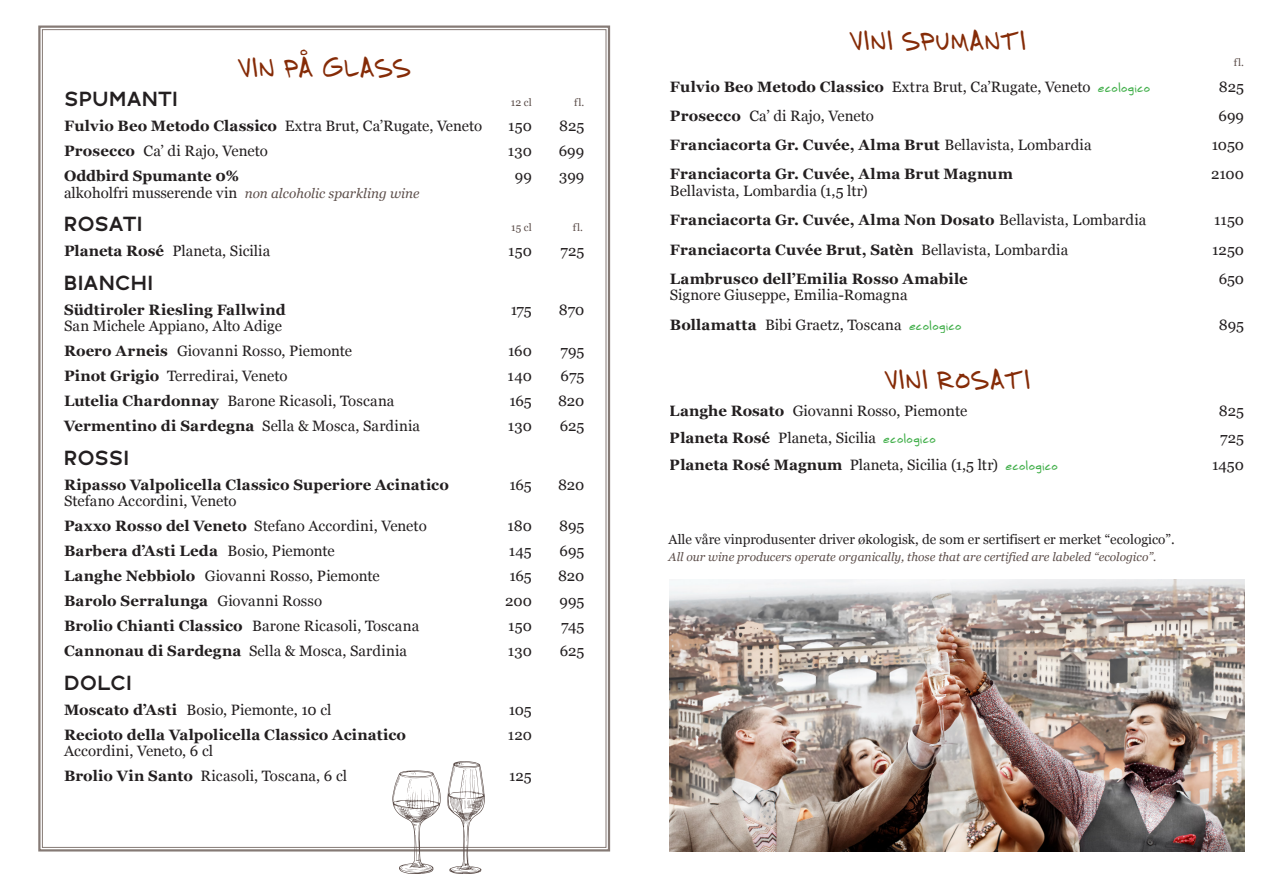
<style>
.page{position:relative;width:1276px;height:893px;background:#fff}
.page>*{position:absolute;margin:0;border:0;box-sizing:border-box;transform-origin:0 0}
.t1{font:27px "Printhouse";letter-spacing:.015em;color:#852b07}
.t2{font:700 21px "Polly";letter-spacing:.01em;color:#231f20}
.t3{font:15px/25px "Georgia";color:#231f20}
.t4{font:700 15px "Georgia";letter-spacing:.01em;color:#231f20}
.t5{font:13.5px "Georgia";color:#231f20}
.t6{font:italic 13.5px "Georgia";color:#5d4f4b}
.t7{font:italic 12px "Georgia";color:#5d4f4b}
.t8{font:10.5px "Georgia";letter-spacing:.02em;color:#5d4f4b}
.s1{font-weight:700}
.s2{font-style:normal;font-size:15px;color:#231f20}
.s3{font-weight:400}
.s4{font-family:"Printhouse";font-size:12px;color:#40ae49}
</style>
<div class="page">
<svg style="left:38px;top:25px;width:573px;height:827px"></svg>
<svg style="left:42px;top:29px;width:565px;height:819px"></svg>
<img style="left:670px;top:580px;width:574px;height:271px">
<svg style="left:392px;top:770px;width:49px;height:104px"></svg>
<svg style="left:447px;top:761px;width:38px;height:113px"></svg>
<h1 class="t1" style="left:237px;top:48px;width:175px">VIN PÅ GLASS</h1>
<h2 class="t2" style="left:64px;top:85px;width:115px">SPUMANTI</h2>
<p class="t8" style="left:511px;top:95px;width:23px">12 cl</p>
<p class="t8" style="left:574px;top:95px;width:12px">fl.</p>
<p class="t3" style="left:64px;top:113px;width:420px"><span class="s1">Fulvio Beo Metodo Classico</span> Extra Brut, Ca’Rugate, Veneto</p>
<p class="t3" style="left:508px;top:113px;width:25px">150</p>
<p class="t3" style="left:559px;top:113px;width:27px">825</p>
<p class="t3" style="left:64px;top:138px;width:205px"><span class="s1">Prosecco</span> Ca’ di Rajo, Veneto</p>
<p class="t3" style="left:508px;top:138px;width:26px">130</p>
<p class="t3" style="left:559px;top:138px;width:27px">699</p>
<p class="t4" style="left:64px;top:165px;width:177px">Oddbird Spumante 0%</p>
<p class="t3" style="left:515px;top:163px;width:19px">99</p>
<p class="t3" style="left:559px;top:163px;width:27px">399</p>
<p class="t6" style="left:64px;top:183px;width:357px"><span class="s2">alkoholfri musserende vin</span> non alcoholic sparkling wine</p>
<h2 class="t2" style="left:64px;top:210px;width:80px">ROSATI</h2>
<p class="t8" style="left:511px;top:220px;width:22px">15 cl</p>
<p class="t8" style="left:573px;top:220px;width:12px">fl.</p>
<p class="t3" style="left:64px;top:238px;width:208px"><span class="s1">Planeta Rosé</span> Planeta, Sicilia</p>
<p class="t3" style="left:508px;top:238px;width:25px">150</p>
<p class="t3" style="left:560px;top:238px;width:25px">725</p>
<h2 class="t2" style="left:64px;top:268px;width:90px">BIANCHI</h2>
<p class="t4" style="left:64px;top:298px;width:223px">Südtiroler Riesling Fallwind</p>
<p class="t3" style="left:511px;top:296px;width:23px">175</p>
<p class="t3" style="left:559px;top:296px;width:27px">870</p>
<p class="t3" style="left:64px;top:313px;width:289px">San Michele Appiano, Alto Adige<br><span class="s1">Roero Arneis</span> Giovanni Rosso, Piemonte</p>
<p class="t3" style="left:508px;top:338px;width:25px">160</p>
<p class="t3" style="left:560px;top:338px;width:25px">795</p>
<p class="t3" style="left:64px;top:363px;width:225px"><span class="s1">Pinot Grigio</span> Terredirai, Veneto</p>
<p class="t3" style="left:507px;top:363px;width:26px">140</p>
<p class="t3" style="left:560px;top:363px;width:25px">675</p>
<p class="t3" style="left:64px;top:388px;width:332px"><span class="s1">Lutelia Chardonnay</span> Barone Ricasoli, Toscana</p>
<p class="t3" style="left:509px;top:388px;width:24px">165</p>
<p class="t3" style="left:558px;top:388px;width:28px">820</p>
<p class="t4" style="left:64px;top:415px;width:358px">Vermentino di Sardegna <span class="s3">Sella &amp; Mosca, Sardinia</span></p>
<p class="t3" style="left:508px;top:413px;width:26px">130</p>
<p class="t3" style="left:560px;top:413px;width:26px">625</p>
<h2 class="t2" style="left:64px;top:443px;width:67px">ROSSI</h2>
<p class="t4" style="left:64px;top:473px;width:386px">Ripasso Valpolicella Classico Superiore Acinatico</p>
<p class="t3" style="left:509px;top:471px;width:24px">165</p>
<p class="t3" style="left:558px;top:471px;width:28px">820</p>
<p class="t3" style="left:64px;top:488px;width:364px">Stefano Accordini, Veneto<br><span class="s1">Paxxo Rosso del Veneto</span> Stefano Accordini, Veneto</p>
<p class="t3" style="left:507px;top:513px;width:26px">180</p>
<p class="t3" style="left:559px;top:513px;width:27px">895</p>
<p class="t4" style="left:64px;top:540px;width:272px">Barbera d’Asti Leda <span class="s3">Bosio, Piemonte</span></p>
<p class="t3" style="left:509px;top:538px;width:25px">145</p>
<p class="t3" style="left:559px;top:538px;width:26px">695</p>
<p class="t3" style="left:64px;top:563px;width:317px"><span class="s1">Langhe Nebbiolo</span> Giovanni Rosso, Piemonte</p>
<p class="t3" style="left:509px;top:563px;width:24px">165</p>
<p class="t3" style="left:558px;top:563px;width:28px">820</p>
<p class="t4" style="left:64px;top:590px;width:260px">Barolo Serralunga <span class="s3">Giovanni Rosso</span></p>
<p class="t3" style="left:505px;top:588px;width:28px">200</p>
<p class="t3" style="left:559px;top:588px;width:26px">995</p>
<p class="t3" style="left:64px;top:613px;width:357px"><span class="s1">Brolio Chianti Classico</span> Barone Ricasoli, Toscana</p>
<p class="t3" style="left:508px;top:613px;width:25px">150</p>
<p class="t3" style="left:561px;top:613px;width:25px">745</p>
<p class="t3" style="left:64px;top:638px;width:344px"><span class="s1">Cannonau di Sardegna</span> Sella &amp; Mosca, Sardinia</p>
<p class="t3" style="left:508px;top:638px;width:26px">130</p>
<p class="t3" style="left:560px;top:638px;width:26px">625</p>
<h2 class="t2" style="left:64px;top:668px;width:69px">DOLCI</h2>
<p class="t3" style="left:64px;top:696px;width:269px"><span class="s1">Moscato d’Asti</span> Bosio, Piemonte, 10 cl</p>
<p class="t3" style="left:509px;top:696px;width:25px">105</p>
<p class="t4" style="left:64px;top:723px;width:343px">Recioto della Valpolicella Classico Acinatico</p>
<p class="t3" style="left:508px;top:721px;width:25px">120</p>
<p class="t3" style="left:64px;top:738px;width:285px">Accordini, Veneto, 6 cl<br><span class="s1">Brolio Vin Santo</span> Ricasoli, Toscana, 6 cl</p>
<p class="t3" style="left:509px;top:763px;width:24px">125</p>
<h1 class="t1" style="left:848px;top:21px;width:178px">VINI SPUMANTI</h1>
<p class="t8" style="left:1233px;top:55px;width:12px">fl.</p>
<p class="t3" style="left:670px;top:73px;width:482px"><span class="s1">Fulvio Beo Metodo Classico</span> Extra Brut, Ca’Rugate, Veneto <span class="s4">ecologico</span></p>
<p class="t3" style="left:1219px;top:73px;width:27px">825</p>
<p class="t3" style="left:670px;top:103px;width:205px"><span class="s1">Prosecco</span> Ca’ di Rajo, Veneto</p>
<p class="t3" style="left:1218px;top:103px;width:27px">699</p>
<p class="t4" style="left:670px;top:134px;width:423px">Franciacorta Gr. Cuvée, Alma Brut <span class="s3">Bellavista, Lombardia</span></p>
<p class="t3" style="left:1212px;top:132px;width:34px">1050</p>
<p class="t4" style="left:670px;top:163px;width:344px">Franciacorta Gr. Cuvée, Alma Brut Magnum</p>
<p class="t3" style="left:1211px;top:161px;width:34px">2100</p>
<p class="t3" style="left:670px;top:176px;width:478px;line-height:29.2px">Bellavista, Lombardia (1,5 ltr)<br><span class="s1">Franciacorta Gr. Cuvée, Alma Non Dosato</span> Bellavista, Lombardia</p>
<p class="t3" style="left:1214px;top:207px;width:32px">1150</p>
<p class="t4" style="left:670px;top:238px;width:400px">Franciacorta Cuvée Brut, Satèn <span class="s3">Bellavista, Lombardia</span></p>
<p class="t3" style="left:1212px;top:236px;width:33px">1250</p>
<p class="t4" style="left:670px;top:267px;width:299px">Lambrusco dell’Emilia Rosso Amabile</p>
<p class="t3" style="left:1218px;top:265px;width:27px">650</p>
<p class="t3" style="left:670px;top:280px;width:293px;line-height:29.2px">Signore Giuseppe, Emilia-Romagna<br><span class="s1">Bollamatta</span> Bibi Graetz, Toscana <span class="s4">ecologico</span></p>
<p class="t3" style="left:1218px;top:311px;width:27px">895</p>
<h1 class="t1" style="left:884px;top:360px;width:148px">VINI ROSATI</h1>
<p class="t3" style="left:670px;top:398px;width:299px"><span class="s1">Langhe Rosato</span> Giovanni Rosso, Piemonte</p>
<p class="t3" style="left:1218px;top:398px;width:27px">825</p>
<p class="t3" style="left:670px;top:425px;width:267px"><span class="s1">Planeta Rosé</span> Planeta, Sicilia <span class="s4">ecologico</span></p>
<p class="t3" style="left:1220px;top:425px;width:25px">725</p>
<p class="t3" style="left:670px;top:452px;width:389px"><span class="s1">Planeta Rosé Magnum</span> Planeta, Sicilia (1,5 ltr) <span class="s4">ecologico</span></p>
<p class="t3" style="left:1212px;top:452px;width:34px">1450</p>
<p class="t5" style="left:668px;top:529px;width:507px">Alle våre vinprodusenter driver økologisk, de som er sertifisert er merket “ecologico”.</p>
<p class="t7" style="left:668px;top:549px;width:489px">All our wine producers operate organically, those that are certified are labeled “ecologico”.</p>
</div>
